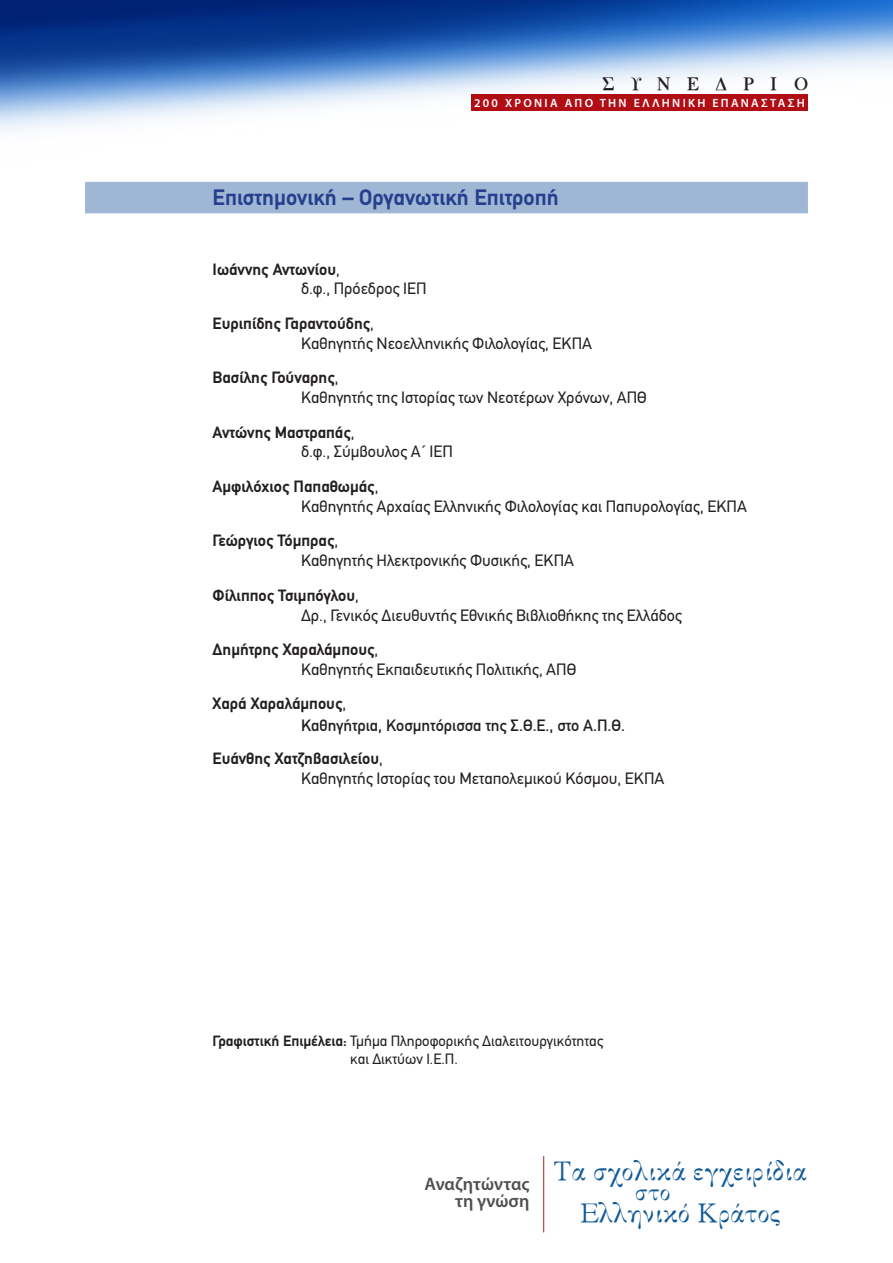
<style>
.page{position:relative;width:893px;height:1263px;background:#fff}
.page>*{position:absolute;margin:0;border:0;box-sizing:border-box;transform-origin:0 0}
.t1{font:26.85px/42px "Mg Memories Apla UC Pol Normal";color:#105a98;text-align:center}
.t2{font:24.15px "Mg Memories Apla UC Pol Normal";color:#105a98}
.συνεδρία{font:700 22.5px "PF Din Text";color:#253f8e}
.t3{font:600 18.15px/16.6px "Myriad Pro";color:#4f4f51;text-align:right}
.t4{font:700 18px "Mg Memories Apla UC Pol";letter-spacing:.9em;color:#231f20}
.text{font:16.5px/19.8px "PF Din Text";color:#231f20}
.text-2{font:500 16.5px/21.3px "PF Din Text";color:#231f20}
.text-3{font:15px/18px "PF Din Text";color:#231f20;text-align:center}
.t5{font:600 12px "Myriad Pro";letter-spacing:.19em;color:#fff}
.s1{font-weight:700}
.s2{font-weight:400}
</style>
<div class="page">
<img style="left:0;top:0;width:893px;height:214px">
<hr style="left:543px;top:1156px;width:1px;height:76px;background:#af1f22">
<div style="left:471px;top:95px;width:337px;height:16px;background:#b00d15"></div>
<div style="left:85px;top:182px;width:723px;height:31px;background:#9fb6d4"></div>
<p class="t4" style="left:603px;top:74px;width:207px">ΣΥΝΕΔΡΙΟ</p>
<p class="t5" style="left:474px;top:96px;width:332px">200 ΧΡΟΝΙΑ ΑΠΟ ΤΗΝ ΕΛΛΗΝΙΚΗ ΕΠΑΝΑΣΤΑΣΗ</p>
<p class="συνεδρία" style="left:213px;top:184px;width:348px">Επιστημονική – Οργανωτική Επιτροπή</p>
<p class="text" style="left:301px;top:259px;width:127px;text-indent:-88px"><span class="s1">Ιωάννης Αντωνίου</span>,<br>δ.φ., Πρόεδρος ΙΕΠ</p>
<p class="text" style="left:301px;top:313px;width:293px;text-indent:-88px"><span class="s1">Ευριπίδης Γαραντούδης</span>,<br>Καθηγητής Νεοελληνικής Φιλολογίας, ΕΚΠΑ</p>
<p class="text" style="left:301px;top:368px;width:347px;text-indent:-88px"><span class="s1">Βασίλης Γούναρης</span>,<br>Καθηγητής της Ιστορίας των Νεοτέρων Χρόνων, ΑΠΘ</p>
<p class="text" style="left:301px;top:422px;width:153px;text-indent:-88px"><span class="s1">Αντώνης Μαστραπάς</span>,<br>δ.φ., Σύμβουλος Α΄ ΙΕΠ</p>
<p class="text" style="left:301px;top:476px;width:447px;text-indent:-88px"><span class="s1">Αμφιλόχιος Παπαθωμάς</span>,<br>Καθηγητής Αρχαίας Ελληνικής Φιλολογίας και Παπυρολογίας, ΕΚΠΑ</p>
<p class="text" style="left:301px;top:531px;width:275px;text-indent:-88px"><span class="s1">Γεώργιος Τόμπρας</span>,<br>Καθηγητής Ηλεκτρονικής Φυσικής, ΕΚΠΑ</p>
<p class="text" style="left:301px;top:585px;width:382px;text-indent:-88px"><span class="s1">Φίλιππος Τσιμπόγλου</span>,<br>Δρ., Γενικός Διευθυντής Εθνικής Βιβλιοθήκης της Ελλάδος</p>
<p class="text" style="left:301px;top:640px;width:277px;text-indent:-88px"><span class="s1">Δημήτρης Χαραλάμπους</span>,<br>Καθηγητής Εκπαιδευτικής Πολιτικής, ΑΠΘ</p>
<p class="text-2" style="left:301px;top:693px;width:326px;text-indent:-88px"><span class="s1">Χαρά Χαραλάμπους</span><span class="s2">,<br></span>Καθηγήτρια, Κοσμητόρισσα της Σ.Θ.Ε., στο Α.Π.Θ.</p>
<p class="text" style="left:301px;top:748px;width:365px;text-indent:-88px"><span class="s1">Ευάνθης Χατζηβασιλείου</span>,<br>Καθηγητής Ιστορίας του Μεταπολεμικού Κόσμου, ΕΚΠΑ</p>
<p class="text-3" style="left:213px;top:1032px;width:392px"><span class="s1">Γραφιστική Επιμέλεια:</span> Τμήμα Πληροφορικής Διαλειτουργικότητας και Δικτύων Ι.Ε.Π.</p>
<p class="t3" style="left:425px;top:1175px;width:106px">Αναζητώντας τη γνώση</p>
<h1 class="t1" style="left:554px;top:1149px;width:255px">Τα σχολικά εγχειρίδια<br>Ελληνικό Κράτος</h1>
<h2 class="t2" style="left:636px;top:1177px;width:37px">στο</h2>
</div>
